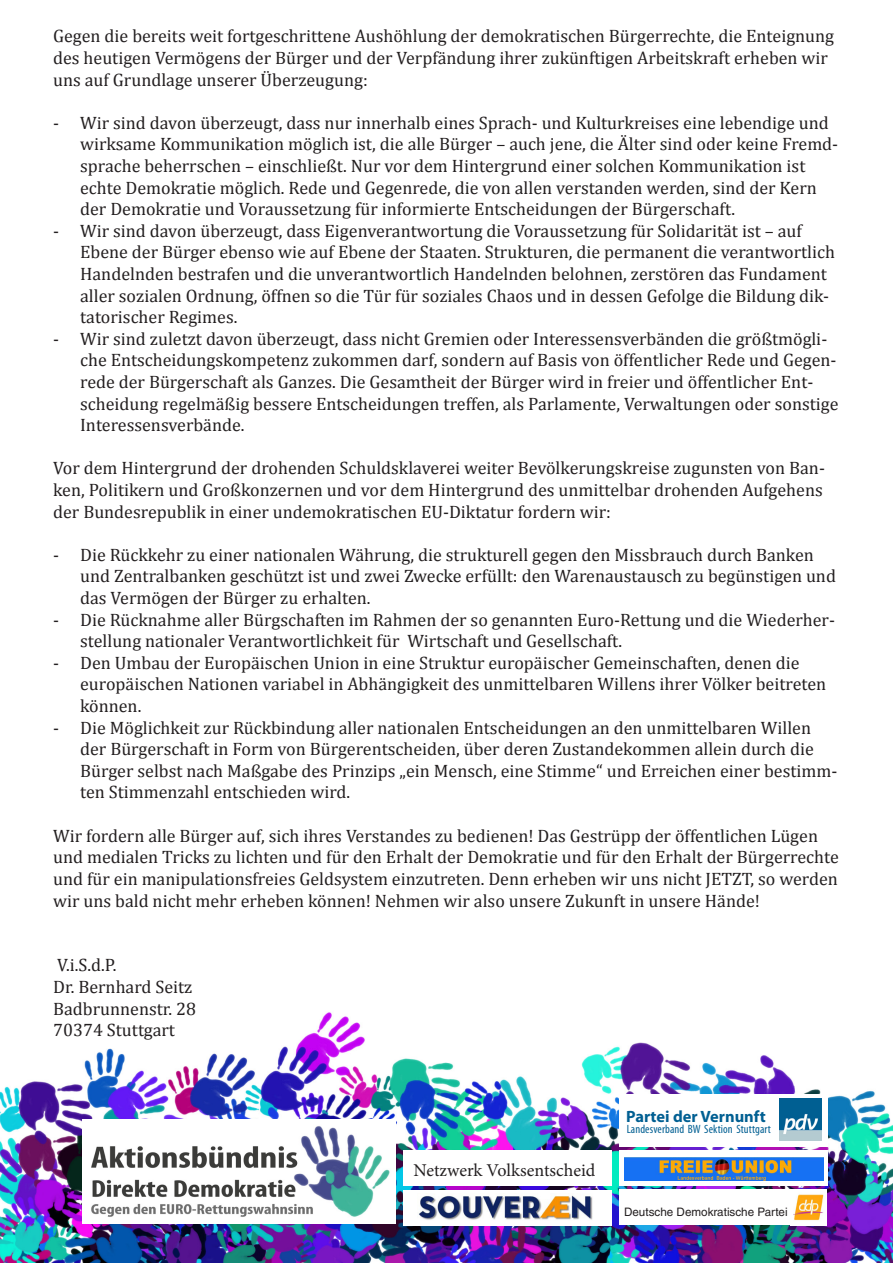
<style>
.page{position:relative;width:893px;height:1263px;background:#fff}
.page>*{position:absolute;margin:0;border:0;box-sizing:border-box;transform-origin:0 0}
.t1{font:18px/21.6px "Cambria";color:#231f20}
.t2{font:18px "Minion Pro";color:#231f20}
.t3{font:700 16.35px "Myriad Pro";color:#005f92}
.t4{font:condensed 12px "Myriad Pro";letter-spacing:.01em;color:#005f92}
.t5{font:11.7px "Helvetica LT Std";color:#231f20}
</style>
<div class="page">
<img style="left:0;top:1012px;width:893px;height:251px">
<img style="left:793px;top:1189px;width:34px;height:36px">
<div style="left:619px;top:1189px;width:174px;height:36px;background:#fff"></div>
<div style="left:619px;top:1094px;width:209px;height:53px;background:#fff"></div>
<img style="left:780px;top:1099px;width:41px;height:41px">
<div style="left:619px;top:1150px;width:209px;height:36px;background:#fff"></div>
<img style="left:624px;top:1157px;width:200px;height:23px">
<img style="left:83px;top:1120px;width:312px;height:104px">
<div style="left:403px;top:1190px;width:209px;height:35px;background:#fff"></div>
<img style="left:418px;top:1195px;width:175px;height:25px">
<div style="left:403px;top:1150px;width:209px;height:35px;background:#fff"></div>
<p class="t1" style="left:53px;top:25px;width:782px">Gegen die bereits weit fortgeschrittene Aushöhlung der demokratischen Bürgerrechte, die Enteignung des heutigen Vermögens der Bürger und der Verpfändung ihrer zukünftigen Arbeitskraft erheben wir uns auf Grundlage unserer Überzeugung:</p>
<p class="t1" style="left:80px;top:112px;width:760px;text-indent:-27px">- Wir sind davon überzeugt, dass nur innerhalb eines Sprach- und Kulturkreises eine lebendige und wirksame Kommunikation möglich ist, die alle Bürger – auch jene, die Älter sind oder keine Fremd&shy;sprache beherrschen – einschließt. Nur vor dem Hintergrund einer solchen Kommunikation ist echte Demokratie möglich. Rede und Gegenrede, die von allen verstanden werden, sind der Kern der Demokratie und Voraussetzung für informierte Entscheidungen der Bürgerschaft.</p>
<p class="t1" style="left:80px;top:220px;width:756px;text-indent:-27px">- Wir sind davon überzeugt, dass Eigenverantwortung die Voraussetzung für Solidarität ist – auf Ebene der Bürger ebenso wie auf Ebene der Staaten. Strukturen, die permanent die verantwortlich Handelnden bestrafen und die unverantwortlich Handelnden belohnen, zerstören das Fundament aller sozialen Ordnung, öffnen so die Tür für soziales Chaos und in dessen Gefolge die Bildung dik&shy;tatorischer Regimes.</p>
<p class="t1" style="left:80px;top:328px;width:760px;text-indent:-27px">- Wir sind zuletzt davon überzeugt, dass nicht Gremien oder Interessensverbänden die größtmögli&shy;che Entscheidungskompetenz zukommen darf, sondern auf Basis von öffentlicher Rede und Gegen&shy;rede der Bürgerschaft als Ganzes. Die Gesamtheit der Bürger wird in freier und öffentlicher Ent&shy;scheidung regelmäßig bessere Entscheidungen treffen, als Parlamente, Verwaltungen oder sonstige Interessensverbände.</p>
<p class="t1" style="left:53px;top:457px;width:773px">Vor dem Hintergrund der drohenden Schuldsklaverei weiter Bevölkerungskreise zugunsten von Ban&shy;ken, Politikern und Großkonzernen und vor dem Hintergrund des unmittelbar drohenden Aufgehens der Bundesrepublik in einer undemokratischen EU-Diktatur fordern wir:</p>
<p class="t1" style="left:80px;top:544px;width:757px;text-indent:-27px">- Die Rückkehr zu einer nationalen Währung, die strukturell gegen den Missbrauch durch Banken und Zentralbanken geschützt ist und zwei Zwecke erfüllt: den Warenaustausch zu begünstigen und das Vermögen der Bürger zu erhalten.</p>
<p class="t1" style="left:80px;top:609px;width:756px;text-indent:-27px">- Die Rücknahme aller Bürgschaften im Rahmen der so genannten Euro-Rettung und die Wiederher&shy;stellung nationaler Verantwortlichkeit für Wirtschaft und Gesellschaft.</p>
<p class="t1" style="left:80px;top:652px;width:748px;text-indent:-27px">- Den Umbau der Europäischen Union in eine Struktur europäischer Gemeinschaften, denen die europäischen Nationen variabel in Abhängigkeit des unmittelbaren Willens ihrer Völker beitreten können.</p>
<p class="t1" style="left:80px;top:717px;width:759px;text-indent:-27px">- Die Möglichkeit zur Rückbindung aller nationalen Entscheidungen an den unmittelbaren Willen der Bürgerschaft in Form von Bürgerentscheiden, über deren Zustandekommen allein durch die Bürger selbst nach Maßgabe des Prinzips „ein Mensch, eine Stimme“ und Erreichen einer bestimm&shy;ten Stimmenzahl entschieden wird.</p>
<p class="t1" style="left:53px;top:825px;width:787px">Wir fordern alle Bürger auf, sich ihres Verstandes zu bedienen! Das Gestrüpp der öffentlichen Lügen und medialen Tricks zu lichten und für den Erhalt der Demokratie und für den Erhalt der Bürgerrechte und für ein manipulationsfreies Geldsystem einzutreten. Denn erheben wir uns nicht JETZT, so werden wir uns bald nicht mehr erheben können! Nehmen wir also unsere Zukunft in unsere Hände!</p>
<p class="t1" style="left:53px;top:954px;width:145px">V.i.S.d.P.<br>Dr. Bernhard Seitz<br>Badbrunnenstr. 28<br>70374 Stuttgart</p>
<p class="t2" style="left:414px;top:1158px;width:183px">Netzwerk Volksentscheid</p>
<p class="t3" style="left:626px;top:1105px;width:141px">Partei der Vernunft</p>
<p class="t4" style="left:627px;top:1121px;width:146px">Landesverband BW Sektion Stuttgart</p>
<p class="t5" style="left:624px;top:1205px;width:165px">Deutsche Demokratische Partei</p>
</div>
